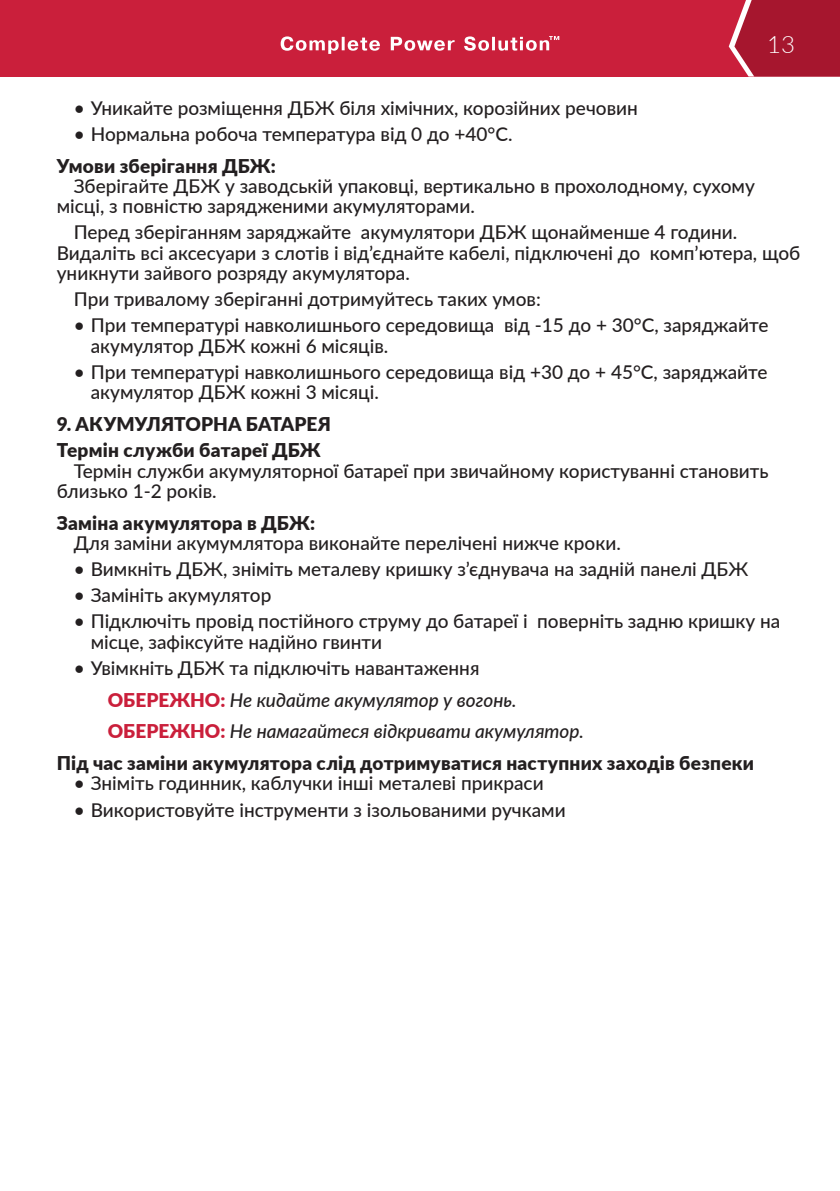
<style>
.page{position:relative;width:840px;height:1191px;background:#fff}
.page>*{position:absolute;margin:0;border:0;box-sizing:border-box;transform-origin:0 0}
.t1{font:300 24px "Lato";color:#fff}
.t2{font:500 19px/20.4px "Lato";color:#231f20}
.t3{font:900 19px/26px "Lato";letter-spacing:.01em;color:#231f20}
.t4{font:italic 500 19px "Lato";color:#231f20}
.s1{font-weight:900;font-style:normal;color:#ca1f3b}
</style>
<div class="page">
<div style="left:0;top:0;width:839px;height:77px;background:#ca1f3b"></div>
<svg style="left:728px;top:0;width:111px;height:77px;background:#ae233a"></svg>
<svg style="left:280px;top:36px;width:279px;height:18px"></svg>
<p class="t1" style="left:766px;top:28px;width:29px">13</p>
<p class="t2" style="left:74px;top:97px;width:565px">• Уникайте розміщення ДБЖ біля хімічних, корозійних речовин</p>
<p class="t2" style="left:74px;top:123px;width:440px">• Нормальна робоча температура від 0 до +40°C.</p>
<p class="t3" style="left:57px;top:152px;width:220px">Умови зберігання ДБЖ:</p>
<p class="t2" style="left:57px;top:175px;width:699px;text-indent:17px">Зберігайте ДБЖ у заводській упаковці, вертикально в прохолодному, сухому місці, з повністю зарядженими акумуляторами.</p>
<p class="t2" style="left:57px;top:221px;width:744px;text-indent:17px">Перед зберіганням заряджайте акумулятори ДБЖ щонайменше 4 години.<br>Видаліть всі аксесуари з слотів і від’єднайте кабелі, підключені до комп’ютера, щоб уникнути зайвого розряду акумулятора.</p>
<p class="t2" style="left:74px;top:288px;width:468px">При тривалому зберіганні дотримуйтесь таких умов:</p>
<p class="t2" style="left:91px;top:314px;width:678px;text-indent:-17px">• При температурі навколишнього середовища від -15 до + 30°C, заряджайте акумулятор ДБЖ кожні 6 місяців.</p>
<p class="t2" style="left:91px;top:361px;width:678px;text-indent:-17px">• При температурі навколишнього середовища від +30 до + 45°C, заряджайте акумулятор ДБЖ кожні 3 місяці.</p>
<p class="t3" style="left:57px;top:410px;width:275px">9. АКУМУЛЯТОРНА БАТАРЕЯ<br>Термін служби батареї ДБЖ</p>
<p class="t2" style="left:57px;top:459px;width:713px;text-indent:17px">Термін служби акумуляторної батареї при звичайному користуванні становить близько 1-2 років.</p>
<p class="t3" style="left:57px;top:509px;width:260px">Заміна акумулятора в ДБЖ:</p>
<p class="t2" style="left:74px;top:532px;width:548px">Для заміни акумумлятора виконайте перелічені нижче кроки.</p>
<p class="t2" style="left:74px;top:558px;width:675px">• Вимкніть ДБЖ, зніміть металеву кришку з’єднувача на задній панелі ДБЖ</p>
<p class="t2" style="left:74px;top:584px;width:199px">• Замініть акумулятор</p>
<p class="t2" style="left:91px;top:610px;width:690px;text-indent:-17px">• Підключіть провід постійного струму до батареї і поверніть задню кришку на місце, зафіксуйте надійно гвинти</p>
<p class="t2" style="left:74px;top:657px;width:407px">• Увімкніть ДБЖ та підключіть навантаження</p>
<p class="t4" style="left:108px;top:686px;width:410px"><span class="s1">ОБЕРЕЖНО:</span> Не кидайте акумулятор у вогонь.</p>
<p class="t4" style="left:108px;top:717px;width:477px"><span class="s1">ОБЕРЕЖНО:</span> Не намагайтеся відкривати акумулятор.</p>
<p class="t3" style="left:57px;top:749px;width:698px">Під час заміни акумулятора слід дотримуватися наступних заходів безпеки</p>
<p class="t2" style="left:74px;top:772px;width:471px">• Зніміть годинник, каблучки інші металеві прикраси</p>
<p class="t2" style="left:74px;top:798px;width:493px">• Використовуйте інструменти з ізольованими ручками</p>
</div>
